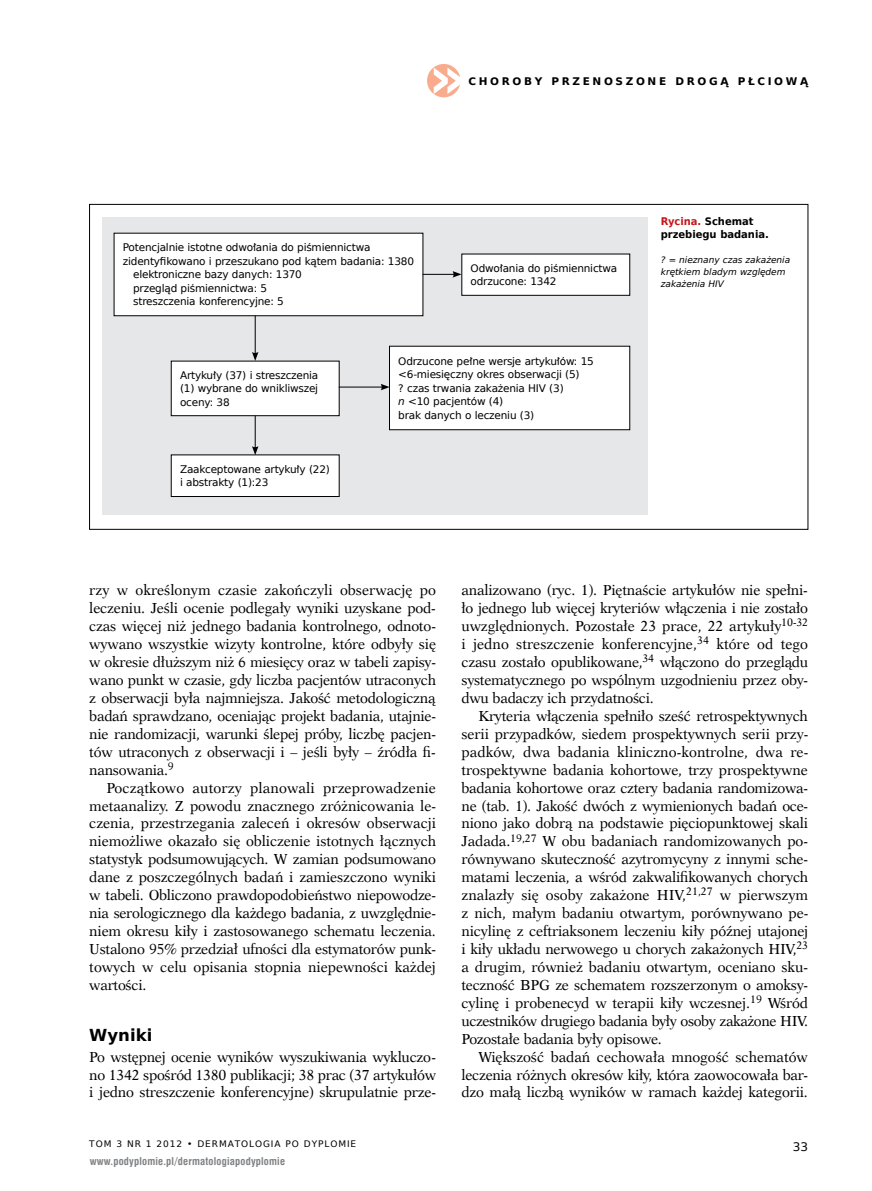
<style>
.page{position:relative;width:872px;height:1191px;background:#fff}
.page>*{position:absolute;margin:0;border:0;box-sizing:border-box;transform-origin:0 0}
.t1{font:700 16.5px "Prima Sans EU";color:#000}
.t2{font:14.55px/18px "Dutch 823 EU";letter-spacing:-.015em;color:#000;text-align:justify;scale:.96 1}
.t3{font:12px "Prima Sans EU";color:#000}
.t4{font:10.5px/13.5px "Prima Sans EU";letter-spacing:-.02em;color:#000}
.t5{font:700 10.5px "Swis 721 Cn EU";letter-spacing:.02em;color:#808285}
.t6{font:700 10.5px/13.5px "Prima Sans EU";letter-spacing:-.005em;color:#000;scale:.95 1}
.t7{font:700 10.5px "Prima Sans EU";letter-spacing:.25em;color:#000}
.t8{font:italic 9px/12px "Prima Sans EU";letter-spacing:-.005em;color:#000}
.t9{font:9px "Prima Sans EU";letter-spacing:.1em;color:#000}
.s1{color:#c4161c}
.s2{font-style:italic}
</style>
<div class="page">
<div style="left:427px;top:64px;width:33px;height:33px;background:#f9ac8d;border-radius:50%"></div>
<svg style="left:434px;top:68px;width:26px;height:26px"></svg>
<div style="left:102px;top:217px;width:545px;height:297px;background:#e6e7e8"></div>
<div style="left:114px;top:233px;width:309px;height:83px;background:#fff"></div>
<div style="left:462px;top:254px;width:168px;height:41px;background:#fff"></div>
<div style="left:461px;top:254px;width:169px;height:42px;border:1px solid #000"></div>
<div style="left:171px;top:361px;width:168px;height:55px;background:#fff"></div>
<div style="left:171px;top:361px;width:168px;height:55px;border:1px solid #000"></div>
<div style="left:171px;top:455px;width:168px;height:41px;background:#fff"></div>
<div style="left:171px;top:454px;width:168px;height:43px;border:1px solid #000"></div>
<div style="left:389px;top:346px;width:241px;height:84px;background:#fff"></div>
<div style="left:389px;top:346px;width:241px;height:84px;border:1px solid #000"></div>
<hr style="left:255px;top:315px;width:1px;height:39px;background:#000">
<svg style="left:252px;top:352px;width:6px;height:9px"></svg>
<hr style="left:422px;top:274px;width:33px;height:1px;background:#000">
<svg style="left:452px;top:271px;width:9px;height:7px"></svg>
<hr style="left:339px;top:387px;width:44px;height:1px;background:#000">
<svg style="left:381px;top:384px;width:8px;height:6px"></svg>
<hr style="left:255px;top:416px;width:1px;height:32px;background:#000">
<svg style="left:252px;top:446px;width:6px;height:9px"></svg>
<p class="t4" style="left:123px;top:241px;width:249px">potencjalnie istotne odwołania do piśmiennictwa</p>
<p class="t4" style="left:123px;top:254px;width:293px">zidentyfikowano i przeszukano pod kątem badania: 1380</p>
<p class="t4" style="left:133px;top:268px;width:170px">elektroniczne bazy danych: 1370</p>
<p class="t4" style="left:133px;top:281px;width:135px">przegląd piśmiennictwa: 5</p>
<p class="t4" style="left:133px;top:295px;width:152px">streszczenia konferencyjne: 5</p>
<p class="t7" style="left:468px;top:74px;width:341px">CHOROBY PRZENOSZONE DROGĄ PŁCIOWĄ</p>
<p class="t4" style="left:470px;top:261px;width:148px">odwołania do piśmiennictwa odrzucone: 1342</p>
<p class="t6" style="left:661px;top:214px;width:115px"><span class="s1">RYCINA.</span> SCHEMAT<br>PRZEBIEGU BADANIA.</p>
<p class="t8" style="left:661px;top:254px;width:131px">? = nieznany czas zakażenia krętkiem bladym względem zakażenia HIV</p>
<p class="t4" style="left:180px;top:368px;width:140px;text-align:justify">artykuły (37) i streszczenia (1) wybrane do wnikliwszej oceny: 38</p>
<p class="t4" style="left:180px;top:462px;width:151px">Zaakceptowane artykuły (22) i abstrakty (1):23</p>
<p class="t4" style="left:398px;top:354px;width:197px">odrzucone pełne wersje artykułów: 15 &lt;6-miesięczny okres obserwacji (5)<br>? czas trwania zakażenia HiV (3)<br><span class="s2">n</span> &lt;10 pacjentów (4)<br>brak danych o leczeniu (3)</p>
<p class="t2" style="left:89px;top:581px;width:363px">rzy w określonym czasie zakończyli obserwację po leczeniu. Jeśli ocenie podlegały wyniki uzyskane pod&shy;czas więcej niż jednego badania kontrolnego, odnoto&shy;wywano wszystkie wizyty kontrolne, które odbyły się w okresie dłuższym niż 6 miesięcy oraz w tabeli zapisy&shy;wano punkt w czasie, gdy liczba pacjentów utraconych z obserwacji była najmniejsza. Jakość metodologiczną badań sprawdzano, oceniając projekt badania, utajnie&shy;nie randomizacji, warunki ślepej próby, liczbę pacjen&shy;tów utraconych z obserwacji i – jeśli były – źródła fi&shy;nansowania.<sup>9</sup></p>
<p class="t2" style="left:89px;top:778px;width:363px;text-indent:17px">Początkowo autorzy planowali przeprowadzenie metaanalizy. Z powodu znacznego zróżnicowania le&shy;czenia, przestrzegania zaleceń i okresów obserwacji niemożliwe okazało się obliczenie istotnych łącznych statystyk podsumowujących. W zamian podsumowano dane z poszczególnych badań i zamieszczono wyniki w tabeli. Obliczono prawdopodobieństwo niepowodze&shy;nia serologicznego dla każdego badania, z uwzględnie&shy;niem okresu kiły i zastosowanego schematu leczenia.<br>Ustalono 95% przedział ufności dla estymatorów punk&shy;towych w celu opisania stopnia niepewności każdej wartości.</p>
<p class="t1" style="left:89px;top:1023px;width:64px">WYNIKI</p>
<p class="t2" style="left:89px;top:1047px;width:363px">Po wstępnej ocenie wyników wyszukiwania wykluczo&shy;no 1342 spośród 1380 publikacji; 38 prac (37 artykułów i jedno streszczenie konferencyjne) skrupulatnie prze-</p>
<p class="t2" style="left:461px;top:581px;width:363px">analizowano (ryc. 1). Piętnaście artykułów nie spełni&shy;ło jednego lub więcej kryteriów włączenia i nie zostało uwzględnionych. Pozostałe 23 prace, 22 artykuły<sup>10-32 </sup>i jedno streszczenie konferencyjne,<sup>34</sup> które od tego czasu zostało opublikowane,<sup>34</sup> włączono do przeglądu systematycznego po wspólnym uzgodnieniu przez oby&shy;dwu badaczy ich przydatności.</p>
<p class="t2" style="left:461px;top:707px;width:363px;text-indent:17px">Kryteria włączenia spełniło sześć retrospektywnych serii przypadków, siedem prospektywnych serii przy&shy;padków, dwa badania kliniczno-kontrolne, dwa re&shy;trospektywne badania kohortowe, trzy prospektywne badania kohortowe oraz cztery badania randomizowa&shy;ne (tab. 1). Jakość dwóch z wymienionych badań oce&shy;niono jako dobrą na podstawie pięciopunktowej skali Jadada.<sup>19,27</sup> W obu badaniach randomizowanych po&shy;równywano skuteczność azytromycyny z innymi sche&shy;matami leczenia, a wśród zakwalifikowanych chorych znalazły się osoby zakażone HIV,<sup>21,27</sup> w pierwszym z nich, małym badaniu otwartym, porównywano pe&shy;nicylinę z ceftriaksonem leczeniu kiły późnej utajonej i kiły układu nerwowego u chorych zakażonych HIV,<sup>23 </sup>a drugim, również badaniu otwartym, oceniano sku&shy;teczność BPG ze schematem rozszerzonym o amoksy&shy;cylinę i probenecyd w terapii kiły wczesnej.<sup>19</sup> Wśród uczestników drugiego badania były osoby zakażone HIV.<br>Pozostałe badania były opisowe.</p>
<p class="t2" style="left:461px;top:1047px;width:362px;text-indent:17px">Większość badań cechowała mnogość schematów leczenia różnych okresów kiły, która zaowocowała bar&shy;dzo małą liczbą wyników w ramach każdej kategorii.</p>
<p class="t9" style="left:89px;top:1137px;width:268px">Tom 3 Nr 1 2012 • DermaTologia po Dyplomie</p>
<p class="t3" style="left:793px;top:1138px;width:17px">33</p>
<p class="t5" style="left:90px;top:1155px;width:197px">www.podyplomie.pl/dermatologiapodyplomie</p>
</div>
